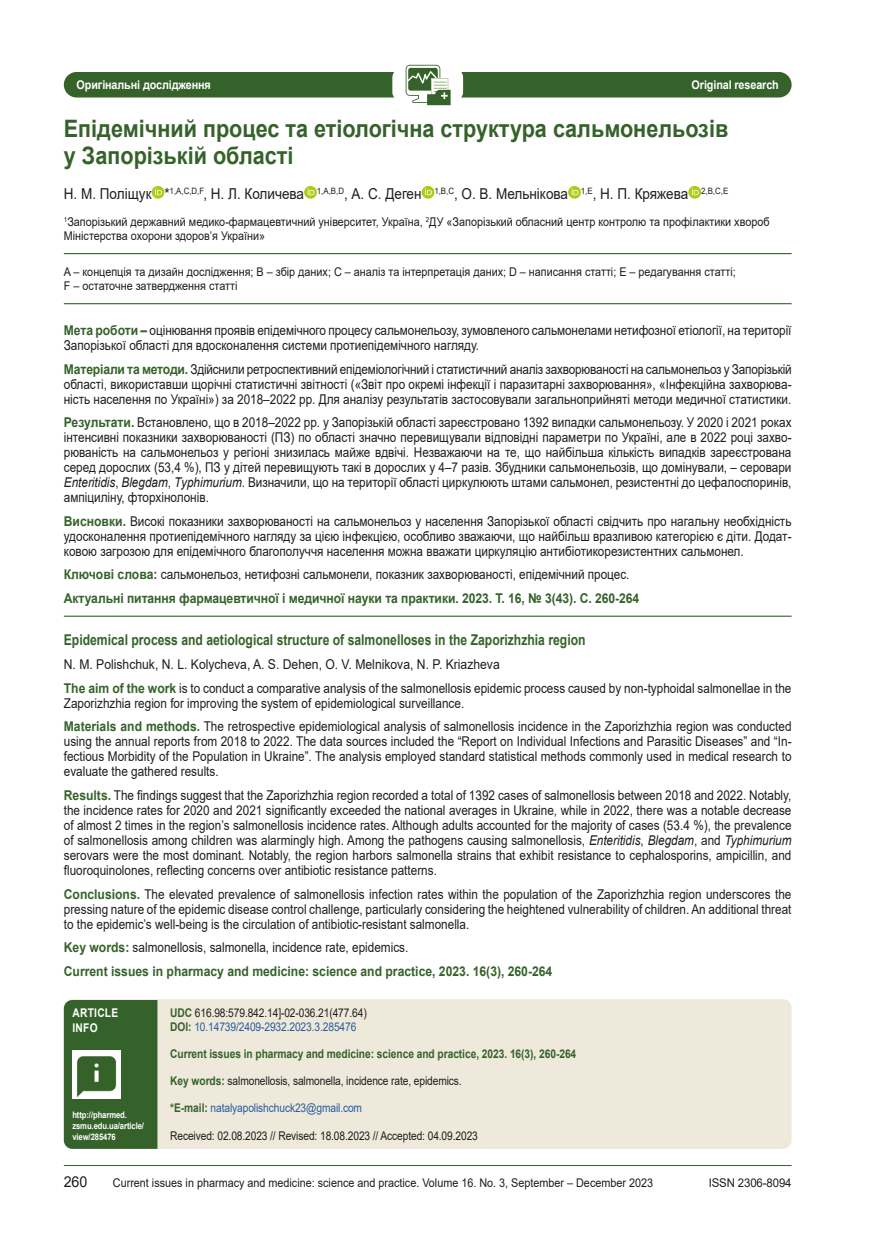
<style>
.page{position:relative;width:881px;height:1234px;background:#fff}
.page>*{position:absolute;margin:0;border:0;box-sizing:border-box;transform-origin:0 0}
.статья{font:700 24px/27px "Arial";color:#35622a;scale:.9 1}
.автор{font:15px "Arial";color:#1d1d1b;scale:.9 1}
.автор-2{font:15px "Arial";color:#1d1d1b;scale:.95 1}
.резюме_назв{font:700 14.85px "Arial";color:#35622a;scale:.82 1}
.резюме{font:13.5px/15px "Arial";color:#1d1d1b;text-align:justify;scale:.87 1}
.ключові{font:13.5px "Arial";color:#1d1d1b;scale:.87 1}
.резюме_низ{font:700 13.5px "Arial";letter-spacing:-.005em;color:#35622a;scale:.9 1}
.резюме-2{font:700 13.5px "Arial";color:#35622a;scale:.9 1}
.резюме_авт{font:13.5px "Arial";color:#1d1d1b;scale:.9 1}
.заведение{font:12px/14.4px "Arial";color:#1d1d1b;scale:.9 1}
.удк{font:12px "Arial";letter-spacing:-.01em;color:#1d1d1b;scale:.85 1}
.удк-2{font:12px "Arial";letter-spacing:-.01em;color:#275b9c;scale:.85 1}
.удк-3{font:700 12px "Arial";letter-spacing:-.005em;color:#35622a;scale:.85 1}
.о_статье_верх{font:700 12px "Arial";letter-spacing:-.01em;color:#fff;scale:.9 1}
.заведение-2{font:12px "Arial";color:#1d1d1b;scale:.95 1}
.о_статье_верх-2{font:700 12px/14.9px "Arial";letter-spacing:.025em;color:#fff;scale:.85 1}
.о_статье{font:700 9px/11.2px "Arial";letter-spacing:-.01em;color:#fff;scale:.85 1}
.s1{font-weight:700;color:#35622a}
.s2{font-style:italic}
</style>
<div class="page">
<hr style="left:64px;top:1164px;width:727px;height:1px;background:#35622a">
<div style="left:64px;top:72px;width:727px;height:25px;background:#35622a;border-radius:13px"></div>
<div style="left:392px;top:69px;width:71px;height:32px;background:#fff;border-radius:9px"></div>
<svg style="left:409px;top:64px;width:42px;height:42px"></svg>
<svg style="left:405px;top:65px;width:45px;height:40px"></svg>
<div style="left:64px;top:999px;width:727px;height:149px;background:#efe9dc;border-radius:9px"></div>
<hr style="left:64px;top:253px;width:727px;height:1px;background:#35622a">
<hr style="left:64px;top:303px;width:727px;height:1px;background:#35622a">
<hr style="left:64px;top:615px;width:727px;height:1px;background:#35622a">
<svg style="left:151px;top:186px;width:13px;height:13px"></svg>
<svg style="left:155px;top:188px;width:7px;height:7px"></svg>
<svg style="left:304px;top:186px;width:13px;height:13px"></svg>
<svg style="left:307px;top:188px;width:7px;height:7px"></svg>
<svg style="left:421px;top:186px;width:13px;height:13px"></svg>
<svg style="left:425px;top:188px;width:7px;height:7px"></svg>
<svg style="left:568px;top:186px;width:12px;height:13px"></svg>
<svg style="left:571px;top:188px;width:7px;height:7px"></svg>
<svg style="left:688px;top:186px;width:12px;height:13px"></svg>
<svg style="left:691px;top:188px;width:7px;height:7px"></svg>
<div style="left:64px;top:999px;width:93px;height:149px;background:#35622a"></div>
<img style="left:72px;top:1049px;width:49px;height:49px">
<p class="о_статье_верх" style="left:77px;top:76px;width:151px">Оригінальні дослідження</p>
<p class="о_статье_верх" style="left:691px;top:76px;width:98px">Оriginal research</p>
<p class="статья" style="left:64px;top:115px;width:739px">Епідемічний процес та етіологічна структура сальмонельозів у Запорізькій області</p>
<p class="автор" style="left:64px;top:183px;width:739px">Н. М. Поліщук *<sup>1,А,С,D,F</sup>, Н. Л. Количева <sup>1,А,В,D</sup>, А. С. Деген <sup>1,В,С</sup>, О. В. Мельнікова <sup>1,Е</sup>, Н. П. Кряжева <sup>2,В,С,Е</sup></p>
<p class="заведение" style="left:64px;top:214px;width:785px"><sup>1</sup>Запорізький державний медико-фармацевтичний університет, Україна, <sup>2</sup>ДУ «Запорізький обласний центр контролю та профілактики хвороб<br>Міністерства охорони здоров’я України»</p>
<p class="заведение" style="left:64px;top:264px;width:747px">A – концепція та дизайн дослідження; B – збір даних; C – аналіз та інтерпретація даних; D – написання статті; E – редагування статті;<br>F – остаточне затвердження статті</p>
<p class="резюме" style="left:64px;top:323px;width:837px"><span class="s1">Мета роботи –</span> оцінювання проявів епідемічного процесу сальмонельозу, зумовленого сальмонелами нетифозної етіології, на території<br>Запорізької області для вдосконалення системи протиепідемічного нагляду.</p>
<p class="резюме" style="left:64px;top:361px;width:837px"><span class="s1">Матеріали та методи.</span> Здійснили ретроспективний епідеміологічний і статистичний аналіз захворюваності на сальмонельоз у Запорізькій області, використавши щорічні статистичні звітності («Звіт про окремі інфекції і паразитарні захворювання», «Інфекційна захворюва&shy;ність населення по Україні») за 2018–2022 рр. Для аналізу результатів застосовували загальноприйняті методи медичної статистики.</p>
<p class="резюме" style="left:64px;top:415px;width:837px"><span class="s1">Результати.</span> Встановлено, що в 2018–2022 рр. у Запорізькій області зареєстровано 1392 випадки сальмонельозу. У 2020 і 2021 роках інтенсивні показники захворюваності (ПЗ) по області значно перевищували відповідні параметри по Україні, але в 2022 році захво&shy;рюваність на сальмонельоз у регіоні знизилась майже вдвічі. Незважаючи на те, що найбільша кількість випадків зареєстрована серед дорослих (53,4 %), ПЗ у дітей перевищують такі в дорослих у 4–7 разів. Збудники сальмонельозів, що домінували, – серовари <span class="s2">Еnteritidis</span>, <span class="s2">Вlegdam</span>, <span class="s2">Тyphimurium</span>. Визначили, що на території області циркулюють штами сальмонел, резистентні до цефалоспоринів, ампіциліну, фторхінолонів.</p>
<p class="резюме" style="left:64px;top:513px;width:837px"><span class="s1">Висновки.</span> Високі показники захворюваності на сальмонельоз у населення Запорізької області свідчить про нагальну необхідність удосконалення протиепідемічного нагляду за цією інфекцією, особливо зважаючи, що найбільш вразливою категорією є діти. Додат&shy;ковою загрозою для епідемічного благополуччя населення можна вважати циркуляцію антибіотикорезистентних сальмонел.</p>
<p class="ключові" style="left:64px;top:565px;width:651px"><span class="s1">Ключові слова:</span> сальмонельоз, нетифозні сальмонели, показник захворюваності, епідемічний процес.</p>
<p class="резюме_низ" style="left:64px;top:588px;width:640px">Актуальні питання фармацевтичної і медичної науки та практики. 2023. Т. 16, № 3(43). С. 260-264</p>
<p class="резюме_назв" style="left:64px;top:628px;width:637px">Epidemical process and aetiological structure of salmonelloses in the Zaporizhzhia region</p>
<p class="резюме_авт" style="left:64px;top:655px;width:485px">N. M. Polishchuk, N. L. Kolycheva, A. S. Dehen, O. V. Melnikova, N. P. Kriazheva</p>
<p class="резюме" style="left:64px;top:680px;width:837px"><span class="s1">The aim of the work</span> is to conduct a comparative analysis of the salmonellosis epidemic process caused by non-typhoidal salmonellae in the<br>Zaporizhzhia region for improving the system of epidemiological surveillance.</p>
<p class="резюме" style="left:64px;top:719px;width:837px"><span class="s1">Materials and methods.</span> The retrospective epidemiological analysis of salmonellosis incidence in the Zaporizhzhia region was conducted using the annual reports from 2018 to 2022. The data sources included the “Report on Individual Infections and Parasitic Diseases” and “In&shy;fectious Morbidity of the Population in Ukraine”. The analysis employed standard statistical methods commonly used in medical research to evaluate the gathered results.</p>
<p class="резюме" style="left:64px;top:787px;width:837px"><span class="s1">Results.</span> The findings suggest that the Zaporizhzhia region recorded a total of 1392 cases of salmonellosis between 2018 and 2022. Notably, the incidence rates for 2020 and 2021 significantly exceeded the national averages in Ukraine, while in 2022, there was a notable decrease of almost 2 times in the region’s salmonellosis incidence rates. Although adults accounted for the majority of cases (53.4 %), the prevalence of salmonellosis among children was alarmingly high. Among the pathogens causing salmonellosis, <span class="s2">Enteritidis</span>, <span class="s2">Blegdam</span>, and <span class="s2">Typhimurium </span>serovars were the most dominant. Notably, the region harbors salmonella strains that exhibit resistance to cephalosporins, ampicillin, and fluoroquinolones, reflecting concerns over antibiotic resistance patterns.</p>
<p class="резюме" style="left:64px;top:886px;width:837px"><span class="s1">Conclusions.</span> The elevated prevalence of salmonellosis infection rates within the population of the Zaporizhzhia region underscores the pressing nature of the epidemic disease control challenge, particularly considering the heightened vulnerability of children. An additional threat to the epidemic’s well-being is the circulation of antibiotic-resistant salmonella.</p>
<p class="ключові" style="left:64px;top:937px;width:397px"><span class="s1">Key words:</span> salmonellosis, salmonella, incidence rate, epidemics.</p>
<p class="резюме-2" style="left:64px;top:961px;width:544px">Current issues in pharmacy and medicine: science and practice, 2023. 16(3), 260-264</p>
<p class="о_статье_верх-2" style="left:72px;top:1005px;width:55px">ARTICLE<br>INFO</p>
<p class="удк" style="left:170px;top:1003px;width:232px"><span class="s1">UDC</span> 616.98:579.842.14]-02-036.21(477.64)</p>
<p class="удк-2" style="left:170px;top:1018px;width:220px"><span class="s1">DOI:</span> 10.14739/2409-2932.2023.3.285476</p>
<p class="удк-3" style="left:170px;top:1045px;width:479px">Current issues in pharmacy and medicine: science and practice, 2023. 16(3), 260-264</p>
<p class="удк" style="left:170px;top:1072px;width:344px"><span class="s1">Key words:</span> salmonellosis, salmonella, incidence rate, epidemics.</p>
<p class="удк-2" style="left:170px;top:1099px;width:227px"><span class="s1">*E-mail:</span> natalyapolishchuck23@gmail.com</p>
<p class="удк" style="left:170px;top:1126px;width:363px">Received: 02.08.2023 // Revised: 18.08.2023 // Accepted: 04.09.2023</p>
<p class="о_статье" style="left:72px;top:1108px;width:86px">http://pharmed. zsmu.edu.ua/article/ view/285476</p>
<p class="автор-2" style="left:64px;top:1171px;width:26px">260</p>
<p class="заведение" style="left:113px;top:1175px;width:601px">Current issues in pharmacy and medicine: science and practice. Volume 16. No. 3, September – December 2023</p>
<p class="заведение-2" style="left:708px;top:1174px;width:89px">ISSN 2306-8094</p>
</div>
